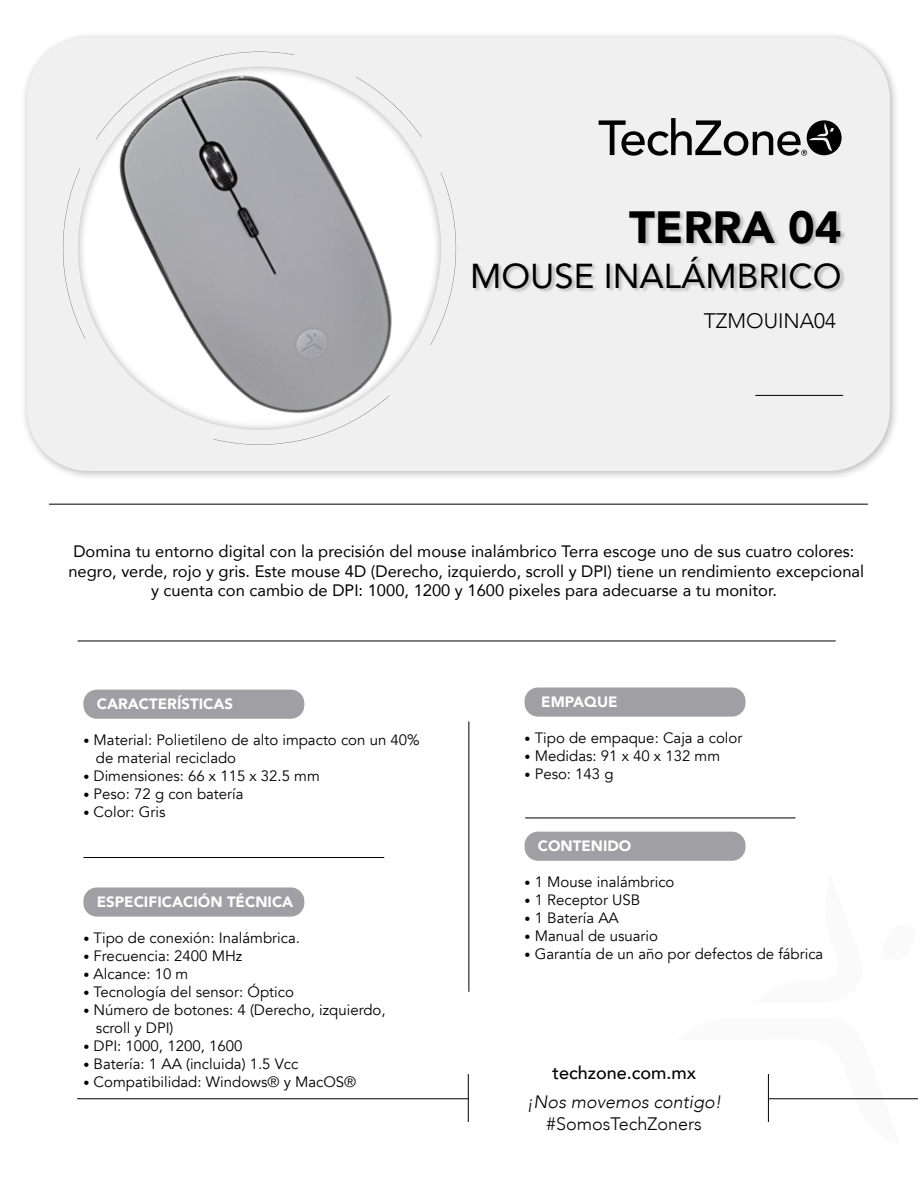
<style>
.page{position:relative;width:918px;height:1188px;background:#fff}
.page>*{position:absolute;margin:0;border:0;box-sizing:border-box;transform-origin:0 0}
.t1{font:900 45px "Avenir";color:#000}
.t2{font:34.5px "Avenir";color:#000}
.t3{font:300 21px "Avenir";color:#000}
.t4{font:italic 300 18px "Avenir";color:#000}
.t5{font:300 18px "Avenir";color:#000}
.t6{font:500 18px "Avenir";color:#000}
.t7{font:16.5px "Avenir";color:#000}
.t8{font:15px "Avenir";color:#000}
.t9{font:900 15px "Avenir";color:#fff}
.s1{font-size:12px}
</style>
<div class="page">
<div style="left:83px;top:887px;width:221px;height:30px;background:#9f9fa4;border-radius:14px"></div>
<div style="left:83px;top:690px;width:221px;height:29px;background:#9f9fa4;border-radius:14px"></div>
<div style="left:525px;top:687px;width:221px;height:30px;background:#9f9fa4;border-radius:14px"></div>
<div style="left:525px;top:832px;width:221px;height:29px;background:#9f9fa4;border-radius:14px"></div>
<div style="left:20px;top:31px;width:879px;height:450px;background:#000;opacity:.28"></div>
<div style="left:27px;top:38px;width:863px;height:433px;background:#f0f0f0;border-radius:62px"></div>
<svg style="left:599px;top:118px;width:243px;height:38px"></svg>
<hr style="left:468px;top:1074px;width:1px;height:48px;background:#000">
<div style="left:473px;top:210px;width:374px;height:83px;background:#000;opacity:.23"></div>
<hr style="left:77px;top:1099px;width:391px;height:1px;background:#000">
<hr style="left:525px;top:818px;width:271px;height:1px;background:#000">
<hr style="left:755px;top:395px;width:88px;height:1px;background:#000">
<hr style="left:83px;top:857px;width:301px;height:1px;background:#000">
<hr style="left:49px;top:504px;width:819px;height:1px;background:#000">
<hr style="left:78px;top:641px;width:758px;height:1px;background:#000">
<div style="left:429px;top:171px;width:28px;height:176px;background:#000;opacity:.37"></div>
<div style="left:63px;top:168px;width:25px;height:174px;background:#000;opacity:.37"></div>
<hr style="left:469px;top:721px;width:1px;height:271px;background:#000">
<svg style="left:767px;top:1074px;width:151px;height:48px"></svg>
<img style="left:71px;top:31px;width:379px;height:438px">
<p class="t1" style="left:629px;top:189px;width:214px">TERRA 04</p>
<p class="t2" style="left:470px;top:249px;width:373px">MOUSE INALÁMBRICO</p>
<p class="t3" style="left:704px;top:308px;width:134px">TZMOUINA04</p>
<p class="t7" style="left:73px;top:538px;width:783px">Domina tu entorno digital con la precisión del mouse inalámbrico Terra escoge uno de sus cuatro colores:</p>
<p class="t7" style="left:68px;top:558px;width:797px">negro, verde, rojo y gris. Este mouse 4D (Derecho, izquierdo, scroll y DPI) tiene un rendimiento excepcional</p>
<p class="t7" style="left:151px;top:577px;width:627px">y cuenta con cambio de DPI: 1000, 1200 y 1600 pixeles para adecuarse a tu monitor.</p>
<p class="t9" style="left:97px;top:691px;width:138px">CARACTERÍSTICAS</p>
<p class="t8" style="left:83px;top:731px;width:338px"><span class="s1">•</span> Material: Polietileno de alto impacto con un 40%</p>
<p class="t8" style="left:96px;top:749px;width:142px">de material reciclado</p>
<p class="t8" style="left:83px;top:767px;width:238px"><span class="s1">•</span> Dimensiones: 66 x 115 x 32.5 mm</p>
<p class="t8" style="left:83px;top:785px;width:162px"><span class="s1">•</span> Peso: 72 g con batería</p>
<p class="t8" style="left:83px;top:803px;width:84px"><span class="s1">•</span> Color: Gris</p>
<p class="t9" style="left:97px;top:889px;width:198px">ESPECIFICACIÓN TÉCNICA</p>
<p class="t8" style="left:83px;top:929px;width:218px"><span class="s1">•</span> Tipo de conexión: Inalámbrica.</p>
<p class="t8" style="left:83px;top:947px;width:160px"><span class="s1">•</span> Frecuencia: 2400 MHz</p>
<p class="t8" style="left:83px;top:965px;width:106px"><span class="s1">•</span> Alcance: 10 m</p>
<p class="t8" style="left:83px;top:983px;width:212px"><span class="s1">•</span> Tecnología del sensor: Óptico</p>
<p class="t8" style="left:83px;top:1001px;width:304px"><span class="s1">•</span> Número de botones: 4 (Derecho, izquierdo,</p>
<p class="t8" style="left:96px;top:1019px;width:79px">scroll y DPI)</p>
<p class="t8" style="left:83px;top:1037px;width:160px"><span class="s1">•</span> DPI: 1000, 1200, 1600</p>
<p class="t8" style="left:83px;top:1055px;width:216px"><span class="s1">•</span> Batería: 1 AA (incluida) 1.5 Vcc</p>
<p class="t8" style="left:83px;top:1073px;width:274px"><span class="s1">•</span> Compatibilidad: Windows® y MacOS®</p>
<p class="t9" style="left:541px;top:689px;width:78px">EMPAQUE</p>
<p class="t8" style="left:525px;top:729px;width:219px"><span class="s1">•</span> Tipo de empaque: Caja a color</p>
<p class="t8" style="left:525px;top:747px;width:197px"><span class="s1">•</span> Medidas: 91 x 40 x 132 mm</p>
<p class="t8" style="left:525px;top:765px;width:91px"><span class="s1">•</span> Peso: 143 g</p>
<p class="t9" style="left:538px;top:833px;width:95px">CONTENIDO</p>
<p class="t8" style="left:525px;top:873px;width:151px"><span class="s1">•</span> 1 Mouse inalámbrico</p>
<p class="t8" style="left:525px;top:891px;width:117px"><span class="s1">•</span> 1 Receptor USB</p>
<p class="t8" style="left:525px;top:909px;width:96px"><span class="s1">•</span> 1 Batería AA</p>
<p class="t8" style="left:525px;top:927px;width:135px"><span class="s1">•</span> Manual de usuario</p>
<p class="t8" style="left:525px;top:945px;width:300px"><span class="s1">•</span> Garantía de un año por defectos de fábrica</p>
<p class="t6" style="left:552px;top:1057px;width:145px">techzone.com.mx</p>
<p class="t4" style="left:527px;top:1091px;width:196px">¡Nos movemos contigo!</p>
<p class="t5" style="left:547px;top:1113px;width:157px">#SomosTechZoners</p>
</div>
